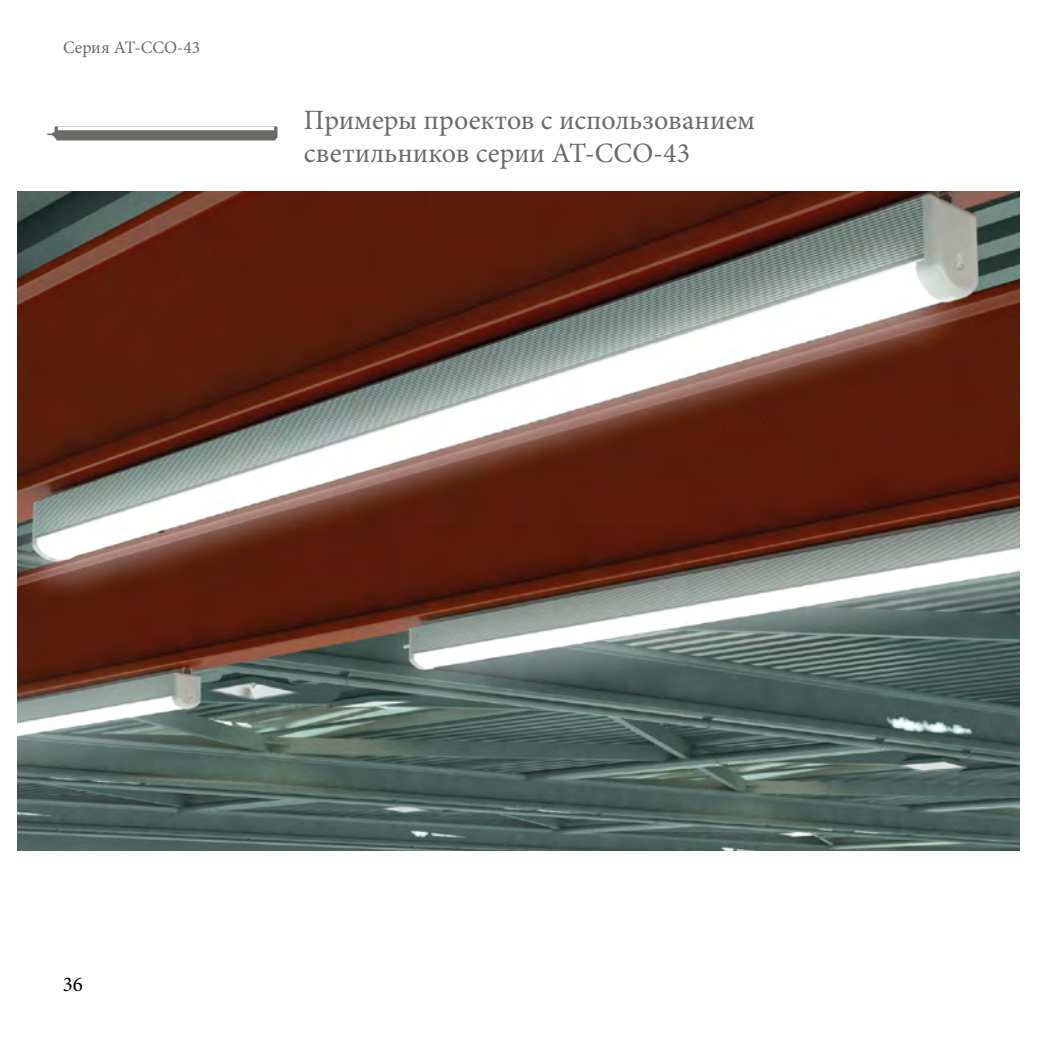
<style>
.page{position:relative;width:1042px;height:1042px;background:#fff}
.page>*{position:absolute;margin:0;border:0;box-sizing:border-box;transform-origin:0 0}
.t1{font:28px/33.6px "Minion Pro";color:#6c6a67}
.t2{font:21px "Minion Pro";color:#000}
.t3{font:17.5px "Minion Pro";color:#6c6a67}
</style>
<div class="page">
<img style="left:17px;top:191px;width:1002px;height:659px">
<svg style="left:47px;top:126px;width:230px;height:14px"></svg>
<p class="t3" style="left:63px;top:36px;width:139px">Серия AT-CCO-43</p>
<p class="t1" style="left:304px;top:103px;width:453px">Примеры проектов с использованием светильников серии AT-CCO-43</p>
<p class="t2" style="left:63px;top:970px;width:22px">36</p>
</div>
